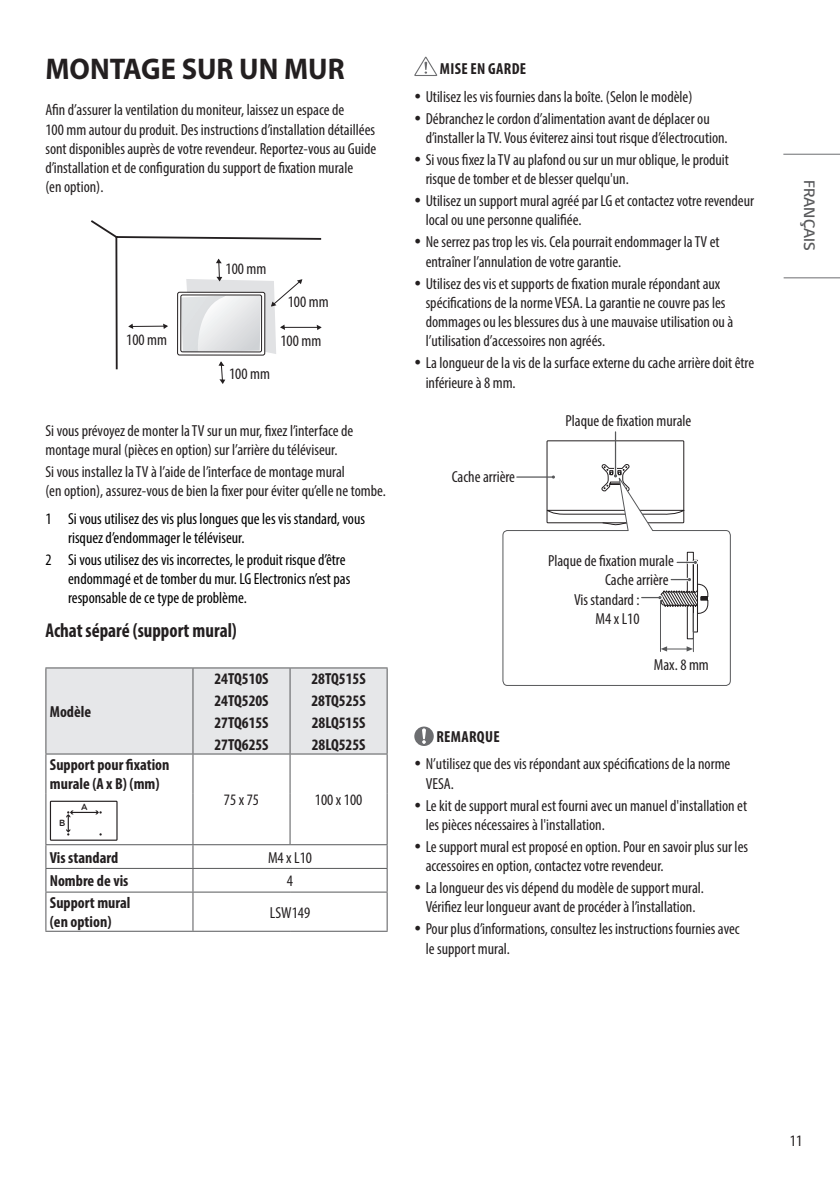
<style>
.page{position:relative;width:840px;height:1191px;background:#fff}
.page>*{position:absolute;margin:0;border:0;box-sizing:border-box;transform-origin:0 0}
.Title1{font:700 30px "Myriad Pro";color:#231f20;scale:.95 1}
.Title2{font:700 condensed 20px "Myriad Pro";color:#231f20;scale:.95 1}
.Body{font:condensed 16px/19.2px "Myriad Pro";color:#231f20}
.t1{font:condensed 16px/19.2px "Myriad Pro";color:#000}
.Body_Bold{font:700 condensed 16px/19.2px "Myriad Pro";color:#231f20}
.Body_Bold_Center{font:700 condensed 16px "Myriad Pro";color:#231f20}
.Body_Center{font:condensed 16px "Myriad Pro";color:#231f20}
.Warning{font:700 condensed 16px "Myriad Pro";letter-spacing:.02em;color:#231f20}
.t2{font:300 16px "LG Smart";color:#57585a}
.t3{font:700 9.4px "Bryant LG";color:#231f20}
</style>
<div class="page">
<hr style="left:782px;top:154px;width:57px;height:1px;background:#6c6d70">
<hr style="left:783px;top:277px;width:56px;height:1px;background:#6c6d70">
<svg style="left:414px;top:57px;width:23px;height:19px"></svg>
<div style="left:546px;top:440px;width:137px;height:83px;border:1px solid #231f20"></div>
<hr style="left:614px;top:432px;width:1px;height:43px;background:#57585a">
<svg style="left:546px;top:463px;width:138px;height:12px"></svg>
<svg style="left:502px;top:475px;width:228px;height:211px"></svg>
<hr style="left:692px;top:613px;width:1px;height:38px;background:#57585a">
<hr style="left:659px;top:599px;width:1px;height:52px;background:#57585a">
<svg style="left:641px;top:547px;width:70px;height:92px"></svg>
<svg style="left:660px;top:646px;width:32px;height:5px"></svg>
<svg style="left:414px;top:726px;width:19px;height:20px"></svg>
<svg style="left:91px;top:220px;width:230px;height:164px"></svg>
<div style="left:46px;top:668px;width:340px;height:85px;background:#e6e7e9"></div>
<svg style="left:192px;top:845px;width:1px;height:46px"></svg>
<hr style="left:192px;top:892px;width:1px;height:38px;background:#57585a">
<svg style="left:386px;top:845px;width:1px;height:46px"></svg>
<hr style="left:386px;top:892px;width:1px;height:38px;background:#57585a">
<hr style="left:45px;top:667px;width:148px;height:1px;background:#57585a">
<hr style="left:45px;top:668px;width:1px;height:85px;background:#57585a">
<hr style="left:193px;top:667px;width:97px;height:1px;background:#57585a">
<hr style="left:192px;top:668px;width:1px;height:85px;background:#57585a">
<hr style="left:290px;top:667px;width:97px;height:1px;background:#57585a">
<hr style="left:289px;top:668px;width:1px;height:85px;background:#57585a">
<hr style="left:386px;top:668px;width:1px;height:85px;background:#57585a">
<hr style="left:45px;top:753px;width:148px;height:1px;background:#57585a">
<hr style="left:193px;top:753px;width:97px;height:1px;background:#57585a">
<hr style="left:290px;top:753px;width:97px;height:1px;background:#57585a">
<hr style="left:45px;top:754px;width:1px;height:39px;background:#57585a">
<hr style="left:192px;top:754px;width:1px;height:39px;background:#57585a">
<hr style="left:289px;top:754px;width:1px;height:39px;background:#57585a">
<hr style="left:386px;top:754px;width:1px;height:39px;background:#57585a">
<hr style="left:45px;top:793px;width:1px;height:51px;background:#57585a">
<hr style="left:192px;top:793px;width:1px;height:51px;background:#57585a">
<hr style="left:289px;top:793px;width:1px;height:51px;background:#57585a">
<hr style="left:386px;top:793px;width:1px;height:51px;background:#57585a">
<hr style="left:45px;top:844px;width:148px;height:1px;background:#57585a">
<hr style="left:193px;top:844px;width:97px;height:1px;background:#57585a">
<hr style="left:290px;top:844px;width:97px;height:1px;background:#57585a">
<hr style="left:45px;top:868px;width:148px;height:1px;background:#57585a">
<svg style="left:45px;top:845px;width:1px;height:46px"></svg>
<hr style="left:193px;top:868px;width:97px;height:1px;background:#57585a">
<hr style="left:290px;top:868px;width:97px;height:1px;background:#57585a">
<hr style="left:45px;top:891px;width:148px;height:1px;background:#57585a">
<hr style="left:45px;top:892px;width:1px;height:38px;background:#57585a">
<hr style="left:193px;top:891px;width:97px;height:1px;background:#57585a">
<hr style="left:290px;top:891px;width:97px;height:1px;background:#57585a">
<hr style="left:45px;top:930px;width:148px;height:1px;background:#57585a">
<hr style="left:193px;top:930px;width:97px;height:1px;background:#57585a">
<hr style="left:290px;top:930px;width:97px;height:1px;background:#57585a">
<div style="left:50px;top:800px;width:67px;height:40px;border:1px solid #231f20"></div>
<svg style="left:66px;top:810px;width:36px;height:25px"></svg>
<p class="Title1" style="left:45px;top:50px;width:316px">MONTAGE SUR UN MUR</p>
<p class="Body" style="left:45px;top:100px;width:332px">Afin d’assurer la ventilation du moniteur, laissez un espace de<br>100 mm autour du produit. Des instructions d’installation détaillées sont disponibles auprès de votre revendeur. Reportez-vous au Guide d’installation et de configuration du support de fixation murale<br>(en option).</p>
<p class="Body" style="left:225px;top:259px;width:42px">100 mm</p>
<p class="Body" style="left:287px;top:291px;width:42px">100 mm</p>
<p class="Body" style="left:126px;top:330px;width:42px">100 mm</p>
<p class="Body" style="left:280px;top:331px;width:42px">100 mm</p>
<p class="Body" style="left:229px;top:363px;width:42px">100 mm</p>
<p class="Body" style="left:45px;top:420px;width:309px">Si vous prévoyez de monter la TV sur un mur, fixez l’interface de montage mural (pièces en option) sur l’arrière du téléviseur.</p>
<p class="Body" style="left:45px;top:462px;width:342px">Si vous installez la TV à l’aide de l’interface de montage mural<br>(en option), assurez-vous de bien la fixer pour éviter qu’elle ne tombe.</p>
<p class="t1" style="left:68px;top:508px;width:298px;text-indent:-23px">1 Si vous utilisez des vis plus longues que les vis standard, vous risquez d’endommager le téléviseur.</p>
<p class="t1" style="left:68px;top:550px;width:283px;text-indent:-23px">2 Si vous utilisez des vis incorrectes, le produit risque d’être endommagé et de tomber du mur. LG Electronics n’est pas responsable de ce type de problème.</p>
<p class="Title2" style="left:45px;top:617px;width:203px">Achat séparé (support mural)</p>
<p class="Body_Bold" style="left:50px;top:701px;width:43px">Modèle</p>
<p class="Body_Bold" style="left:50px;top:754px;width:121px">Support pour fixation murale (A x B) (mm)</p>
<p class="t3" style="left:81px;top:801px;width:8px">A</p>
<p class="Body_Bold_Center" style="left:214px;top:668px;width:56px">24TQ510S</p>
<p class="Body_Bold_Center" style="left:214px;top:690px;width:56px">24TQ520S</p>
<p class="Body_Bold_Center" style="left:214px;top:712px;width:56px">27TQ615S</p>
<p class="Body_Bold_Center" style="left:214px;top:734px;width:56px">27TQ625S</p>
<p class="Body_Bold_Center" style="left:311px;top:668px;width:56px">28TQ515S</p>
<p class="Body_Bold_Center" style="left:311px;top:690px;width:56px">28TQ525S</p>
<p class="Body_Bold_Center" style="left:311px;top:712px;width:55px">28LQ515S</p>
<p class="Body_Bold_Center" style="left:311px;top:734px;width:55px">28LQ525S</p>
<p class="Body_Center" style="left:224px;top:790px;width:37px">75 x 75</p>
<p class="Body_Center" style="left:315px;top:790px;width:49px">100 x 100</p>
<p class="t3" style="left:59px;top:817px;width:8px">B</p>
<p class="Body_Bold" style="left:50px;top:847px;width:70px">Vis standard</p>
<p class="Body_Center" style="left:268px;top:847px;width:46px">M4 x L10</p>
<p class="Body_Bold" style="left:50px;top:871px;width:80px">Nombre de vis</p>
<p class="Body_Center" style="left:287px;top:871px;width:8px">4</p>
<p class="Body_Bold" style="left:50px;top:892px;width:82px">Support mural (en option)</p>
<p class="Body_Center" style="left:270px;top:902px;width:42px">LSW149</p>
<p class="Warning" style="left:439px;top:59px;width:88px">MISE EN GARDE</p>
<p class="Body" style="left:425px;top:86px;width:268px">Utilisez les vis fournies dans la boîte. (Selon le modèle)</p>
<p class="Body" style="left:425px;top:109px;width:303px">Débranchez le cordon d’alimentation avant de déplacer ou d’installer la TV. Vous éviterez ainsi tout risque d’électrocution.</p>
<p class="Body" style="left:425px;top:150px;width:304px">Si vous fixez la TV au plafond ou sur un mur oblique, le produit risque de tomber et de blesser quelqu'un.</p>
<p class="Body" style="left:425px;top:191px;width:330px">Utilisez un support mural agréé par LG et contactez votre revendeur local ou une personne qualifiée.</p>
<p class="Body" style="left:425px;top:232px;width:295px">Ne serrez pas trop les vis. Cela pourrait endommager la TV et entraîner l’annulation de votre garantie.</p>
<p class="Body" style="left:425px;top:273px;width:309px">Utilisez des vis et supports de fixation murale répondant aux spécifications de la norme VESA. La garantie ne couvre pas les dommages ou les blessures dus à une mauvaise utilisation ou à l’utilisation d’accessoires non agréés.</p>
<p class="Body" style="left:425px;top:353px;width:330px">La longueur de la vis de la surface externe du cache arrière doit être inférieure à 8 mm.</p>
<p class="Body" style="left:565px;top:411px;width:127px">Plaque de fixation murale</p>
<p class="Body" style="left:451px;top:467px;width:65px">Cache arrière</p>
<p class="Body" style="left:604px;top:550px;width:70px;line-height:19.8px;text-indent:-57px">Plaque de fixation murale<br>Cache arrière</p>
<p class="Body" style="left:574px;top:589px;width:67px;text-align:right">Vis standard :<br>M4 x L10</p>
<p class="Body" style="left:653px;top:655px;width:56px">Max. 8 mm</p>
<p class="Warning" style="left:436px;top:726px;width:65px">REMARQUE</p>
<p class="Body" style="left:425px;top:754px;width:306px">N’utilisez que des vis répondant aux spécifications de la norme<br>VESA.</p>
<p class="Body" style="left:425px;top:795px;width:323px">Le kit de support mural est fourni avec un manuel d'installation et les pièces nécessaires à l'installation.</p>
<p class="Body" style="left:425px;top:837px;width:324px">Le support mural est proposé en option. Pour en savoir plus sur les accessoires en option, contactez votre revendeur.</p>
<p class="Body" style="left:425px;top:878px;width:279px">La longueur des vis dépend du modèle de support mural.<br>Vérifiez leur longueur avant de procéder à l’installation.</p>
<p class="Body" style="left:425px;top:919px;width:315px">Pour plus d’informations, consultez les instructions fournies avec le support mural.</p>
<p class="t2" style="left:819px;top:180px;width:72px;rotate:90deg">FRANÇAIS</p>
<p class="Body" style="left:789px;top:1131px;width:14px">11</p>
</div>
